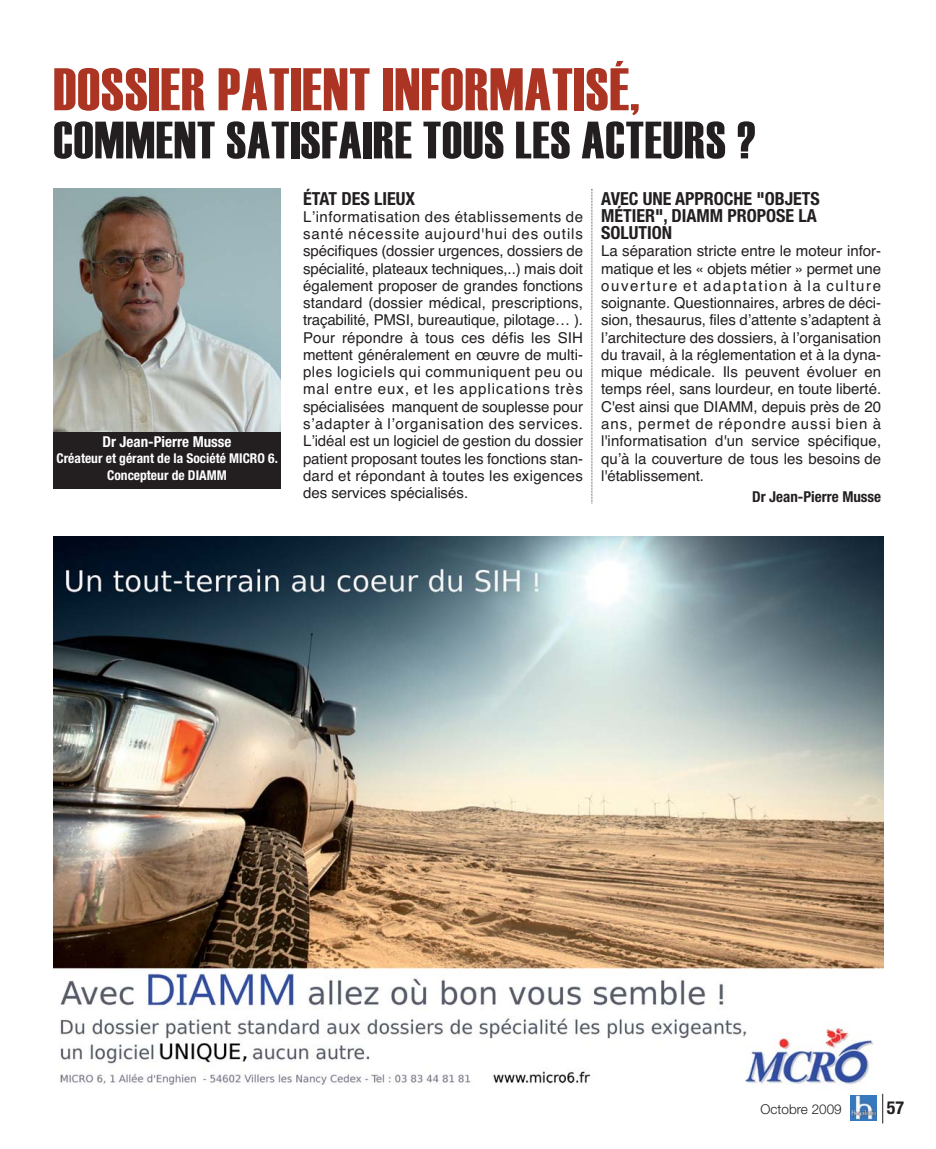
<style>
.page{position:relative;width:936px;height:1149px;background:#fff}
.page>*{position:absolute;margin:0;border:0;box-sizing:border-box;transform-origin:0 0}
.t1{font:60px "Haettenschweiler";letter-spacing:.015em;color:#ab3423}
.t2{font:52.5px "Haettenschweiler";letter-spacing:.015em;color:#231f20}
.t3{font:700 condensed 18px/17.2px "Helvetica Neue";color:#231f20}
.t4{font:15px/17.2px "Helvetica";color:#231f20;text-align:justify}
.t5{font:700 condensed 15px "Helvetica Neue";color:#231f20}
.t6{font:700 condensed 15px "Helvetica Neue";color:#fff}
.t7{font:700 condensed 13.5px/16.5px "Helvetica Neue";color:#fff;text-align:center}
.t8{font:300 13.5px "Helvetica Neue";color:#231f20}
</style>
<div class="page">
<img style="left:850px;top:1095px;width:26px;height:25px">
<hr style="left:882px;top:1093px;width:1px;height:30px;background:#231f20">
<img style="left:53px;top:536px;width:830px;height:549px">
<img style="left:53px;top:188px;width:227px;height:244px">
<div style="left:53px;top:432px;width:228px;height:56px;background:#231f20"></div>
<svg style="left:591px;top:189px;width:1px;height:314px"></svg>
<h1 class="t1" style="left:53px;top:54px;width:587px">DOSSIER PATIENT INFORMATISÉ,</h1>
<h2 class="t2" style="left:53px;top:109px;width:703px">COMMENT SATISFAIRE TOUS LES ACTEURS ?</h2>
<p class="t3" style="left:303px;top:191px;width:113px">ÉTAT DES LIEUX</p>
<p class="t4" style="left:303px;top:209px;width:281px">Lʼinformatisation des établissements de santé nécessite aujourd'hui des outils spécifiques (dossier urgences, dossiers de spécialité, plateaux techniques,..) mais doit également proposer de grandes fonctions standard (dossier médical, prescriptions, traçabilité, PMSI, bureautique, pilotage… ).<br>Pour répondre à tous ces défis les SIH mettent généralement en œuvre de multi&shy;ples logiciels qui communiquent peu ou mal entre eux, et les applications très spécialisées manquent de souplesse pour sʼadapter à lʼorganisation des services.<br>Lʼidéal est un logiciel de gestion du dossier patient proposant toutes les fonctions stan&shy;dard et répondant à toutes les exigences des services spécialisés.</p>
<p class="t3" style="left:601px;top:191px;width:220px">AVEC UNE APPROCHE "OBJETS<br>MÉTIER", DIAMM PROPOSE LA<br>SOLUTION</p>
<p class="t4" style="left:601px;top:244px;width:281px">La séparation stricte entre le moteur infor&shy;matique et les « objets métier » permet une ouverture et adaptation à la culture soignante. Questionnaires, arbres de déci&shy;sion, thesaurus, files dʼattente sʼadaptent à lʼarchitecture des dossiers, à lʼorganisation du travail, à la réglementation et à la dyna&shy;mique médicale. Ils peuvent évoluer en temps réel, sans lourdeur, en toute liberté.<br>C'est ainsi que DIAMM, depuis près de 20 ans, permet de répondre aussi bien à l'informatisation d'un service spécifique, quʼà la couverture de tous les besoins de l'établissement.</p>
<p class="t5" style="left:752px;top:491px;width:131px">Dr Jean-Pierre Musse</p>
<p class="t6" style="left:102px;top:436px;width:131px">Dr Jean-Pierre Musse</p>
<p class="t7" style="left:56px;top:451px;width:223px">Créateur et gérant de la Société MICRO 6.<br>Concepteur de DIAMM</p>
<p class="t8" style="left:760px;top:1103px;width:83px">Octobre 2009</p>
<p class="t3" style="left:886px;top:1099px;width:19px">57</p>
</div>
